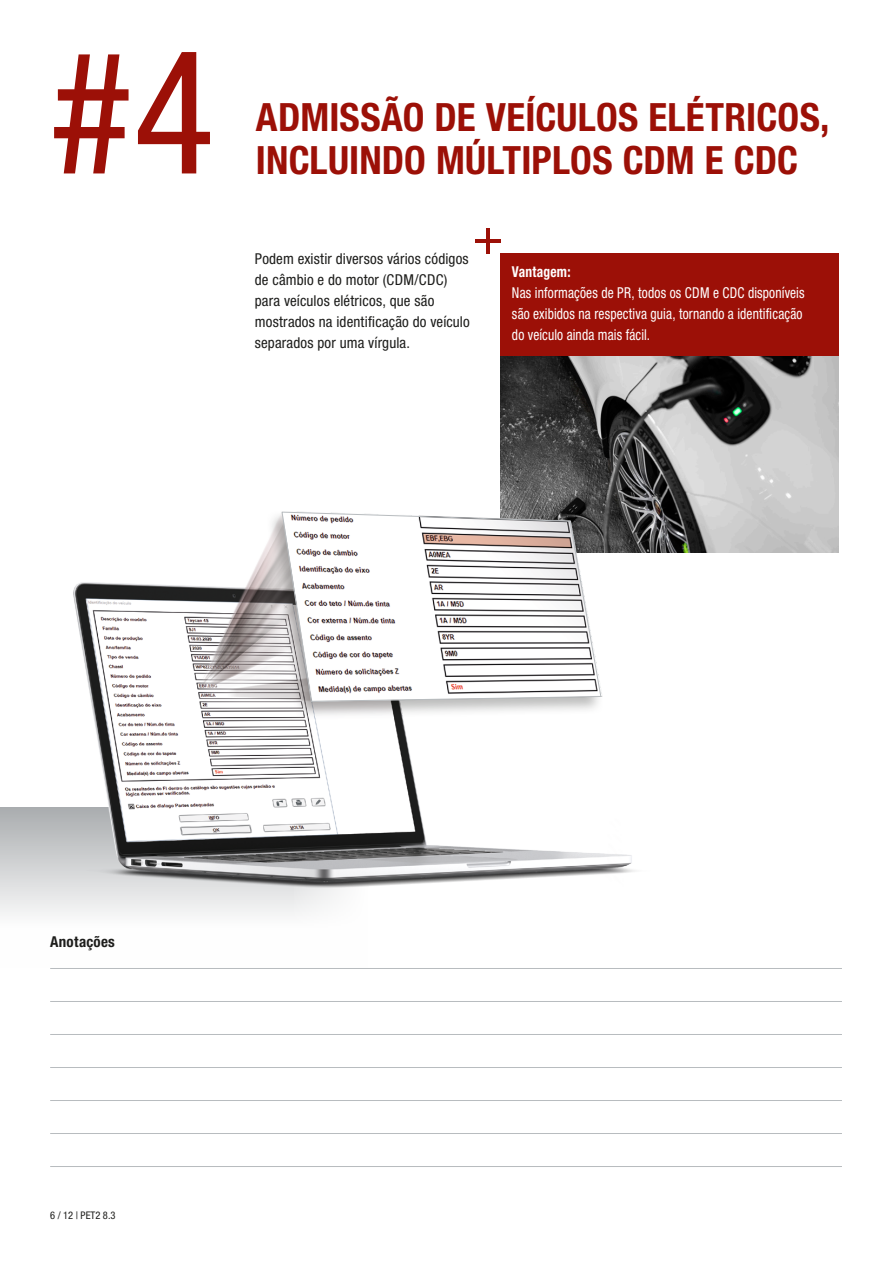
<style>
.page{position:relative;width:893px;height:1263px;background:#fff}
.page>*{position:absolute;margin:0;border:0;box-sizing:border-box;transform-origin:0 0}
.t1{font:condensed 171.45px "Helvetica Neue LT Std";color:#9c1007}
.t2{font:700 condensed 39px/43px "Helvetica Neue LT Std";letter-spacing:.005em;color:#9c1007}
.t3{font:condensed 15px/21px "Helvetica Neue LT Std";letter-spacing:.01em;color:#1d1d1b}
.t4{font:condensed 15px/21px "Helvetica Neue LT Std";letter-spacing:.01em;color:#fff;scale:.9 1}
.t5{font:700 condensed 15px "Helvetica Neue LT Std";letter-spacing:.015em;color:#fff;scale:.9 1}
.t6{font:700 condensed 15px "Helvetica Neue LT Std";letter-spacing:.02em;color:#1d1d1b}
.t7{font:condensed 10.5px "Helvetica Neue LT Std";color:#1d1d1b}
</style>
<div class="page">
<div style="left:0;top:807px;width:415px;height:160px;background:linear-gradient(to bottom,#aeb1b3,#fff)"></div>
<div style="left:294px;top:796px;width:152px;height:172px;background:#fff"></div>
<img style="left:500px;top:356px;width:339px;height:196px">
<div style="left:500px;top:253px;width:339px;height:103px;background:#9c1007"></div>
<hr style="left:475px;top:239px;width:25px;height:3px;background:#9c1007">
<img style="left:45px;top:484px;width:651px;height:433px">
<hr style="left:50px;top:968px;width:792px;height:1px;background:#b8bcbf">
<hr style="left:50px;top:1001px;width:792px;height:1px;background:#b8bcbf">
<hr style="left:50px;top:1034px;width:792px;height:1px;background:#b8bcbf">
<hr style="left:50px;top:1067px;width:792px;height:1px;background:#b8bcbf">
<hr style="left:50px;top:1100px;width:792px;height:1px;background:#b8bcbf">
<hr style="left:50px;top:1133px;width:792px;height:1px;background:#b8bcbf">
<hr style="left:50px;top:1166px;width:792px;height:1px;background:#b8bcbf">
<hr style="left:486px;top:228px;width:4px;height:25px;background:#9c1007">
<svg style="left:281px;top:511px;width:321px;height:191px"></svg>
<h1 class="t1" style="left:50px;top:14px;width:166px">#4</h1>
<h2 class="t2" style="left:256px;top:95px;width:575px">ADMISSÃO DE VEÍCULOS ELÉTRICOS,<br>INCLUINDO MÚLTIPLOS CDM E CDC</h2>
<p class="t3" style="left:255px;top:248px;width:216px">Podem existir diversos vários códigos de câmbio e do motor (CDM/CDC) para veículos elétricos, que são mostrados na identificação do veículo separados por uma vírgula.</p>
<p class="t5" style="left:512px;top:262px;width:67px">Vantagem:</p>
<p class="t4" style="left:512px;top:282px;width:327px">Nas informações de PR, todos os CDM e CDC disponíveis são exibidos na respectiva guia, tornando a identificação do veículo ainda mais fácil.</p>
<p class="t6" style="left:50px;top:933px;width:66px">Anotações</p>
<p class="t7" style="left:50px;top:1209px;width:67px">6 / 12 | PET2 8.3</p>
</div>
